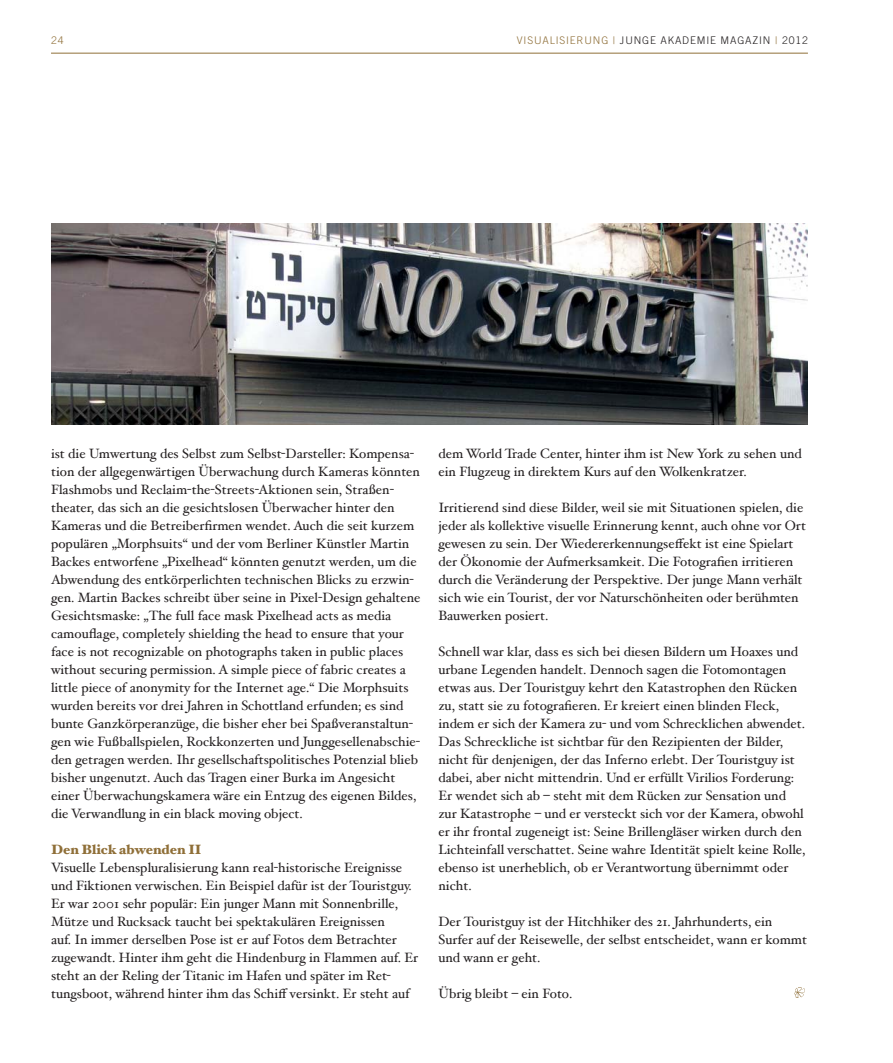
<style>
.page{position:relative;width:893px;height:1063px;background:#fff}
.page>*{position:absolute;margin:0;border:0;box-sizing:border-box;transform-origin:0 0}
.t1{font:13.5px/18px "Hoefler Text";color:#231f20}
.t2{font:900 13.5px "Hoefler Text";color:#8f6f38}
.t3{font:300 10.5px "Trade Gothic";letter-spacing:.08em;color:#231f20}
.t4{font:300 10.5px "Trade Gothic";color:#8f6f38}
.s1{color:#8f6f38}
</style>
<div class="page">
<hr style="left:51px;top:53px;width:757px;height:1px;background:#8f6f38">
<svg style="left:794px;top:987px;width:10px;height:11px"></svg>
<img style="left:51px;top:224px;width:757px;height:200px">
<p class="t4" style="left:51px;top:36px;width:14px">24</p>
<p class="t3" style="left:517px;top:36px;width:293px"><span class="s1">VISUALISIERUNG |</span> JUNGE AKADEMIE MAGAZIN <span class="s1">|</span> 2012</p>
<p class="t1" style="left:51px;top:446px;width:371px">ist die Umwertung des Selbst zum Selbst-Darsteller: Kompensa&shy;tion der allgegenwärtigen Überwachung durch Kameras könnten Flashmobs und Reclaim-the-Streets-Aktionen sein, Straßen&shy;theater, das sich an die gesichtslosen Überwacher hinter den Kameras und die Betreiberfirmen wendet. Auch die seit kurzem populären „Morphsuits“ und der vom Berliner Künstler Martin Backes entworfene „Pixelhead“ könnten genutzt werden, um die Abwendung des entkörperlichten technischen Blicks zu erzwin&shy;gen. Martin Backes schreibt über seine in Pixel-Design gehaltene Gesichtsmaske: „The full face mask Pixelhead acts as media camouflage, completely shielding the head to ensure that your face is not recognizable on photographs taken in public places without securing permission. A simple piece of fabric creates a little piece of anonymity for the Internet age.“ Die Morphsuits wurden bereits vor drei Jahren in Schottland erfunden; es sind bunte Ganzkörperanzüge, die bisher eher bei Spaßveranstaltun&shy;gen wie Fußballspielen, Rockkonzerten und Junggesellenabschie&shy;den getragen werden. Ihr gesellschaftspolitisches Potenzial blieb bisher ungenutzt. Auch das Tragen einer Burka im Angesicht einer Überwachungskamera wäre ein Entzug des eigenen Bildes, die Verwandlung in ein black moving object.</p>
<p class="t2" style="left:51px;top:844px;width:152px">Den Blick abwenden II</p>
<p class="t1" style="left:51px;top:860px;width:369px">Visuelle Lebenspluralisierung kann real-historische Ereignisse und Fiktionen verwischen. Ein Beispiel dafür ist der Touristguy.<br>Er war 2001 sehr populär: Ein junger Mann mit Sonnenbrille, Mütze und Rucksack taucht bei spektakulären Ereignissen<br>auf. In immer derselben Pose ist er auf Fotos dem Betrachter zugewandt. Hinter ihm geht die Hindenburg in Flammen auf. Er steht an der Reling der Titanic im Hafen und später im Ret&shy;tungsboot, während hinter ihm das Schiff versinkt. Er steht auf</p>
<p class="t1" style="left:438px;top:446px;width:365px">dem World Trade Center, hinter ihm ist New York zu sehen und ein Flugzeug in direktem Kurs auf den Wolkenkratzer.</p>
<p class="t1" style="left:438px;top:500px;width:369px">Irritierend sind diese Bilder, weil sie mit Situationen spielen, die jeder als kollektive visuelle Erinnerung kennt, auch ohne vor Ort gewesen zu sein. Der Wiedererkennungseffekt ist eine Spielart der Ökonomie der Aufmerksamkeit. Die Fotografien irritieren durch die Veränderung der Perspektive. Der junge Mann verhält sich wie ein Tourist, der vor Naturschönheiten oder berühmten Bauwerken posiert.</p>
<p class="t1" style="left:438px;top:644px;width:369px">Schnell war klar, dass es sich bei diesen Bildern um Hoaxes und urbane Legenden handelt. Dennoch sagen die Fotomontagen etwas aus. Der Touristguy kehrt den Katastrophen den Rücken zu, statt sie zu fotografieren. Er kreiert einen blinden Fleck, indem er sich der Kamera zu- und vom Schrecklichen abwendet.<br>Das Schreckliche ist sichtbar für den Rezipienten der Bilder, nicht für denjenigen, der das Inferno erlebt. Der Touristguy ist dabei, aber nicht mittendrin. Und er erfüllt Virilios Forderung:<br>Er wendet sich ab – steht mit dem Rücken zur Sensation und zur Katastrophe – und er versteckt sich vor der Kamera, obwohl er ihr frontal zugeneigt ist: Seine Brillengläser wirken durch den Lichteinfall verschattet. Seine wahre Identität spielt keine Rolle, ebenso ist unerheblich, ob er Verantwortung übernimmt oder nicht.</p>
<p class="t1" style="left:438px;top:914px;width:370px">Der Touristguy ist der Hitchhiker des 21. Jahrhunderts, ein<br>Surfer auf der Reisewelle, der selbst entscheidet, wann er kommt und wann er geht.</p>
<p class="t1" style="left:438px;top:986px;width:135px">Übrig bleibt – ein Foto.</p>
</div>
